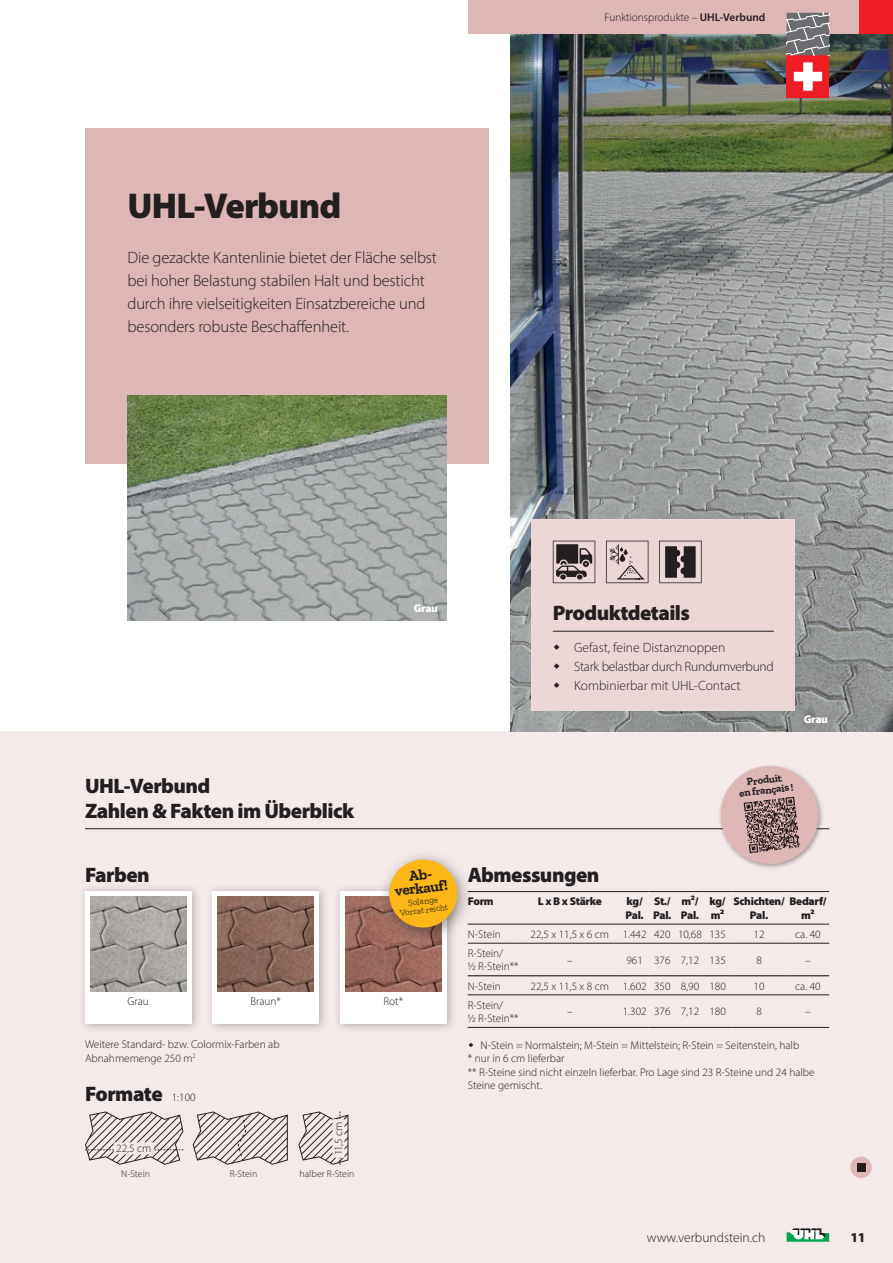
<style>
.page{position:relative;width:893px;height:1263px;background:#fff}
.page>*{position:absolute;margin:0;border:0;box-sizing:border-box;transform-origin:0 0}
.t1{font:900 36px "Myriad Pro";letter-spacing:-.025em;color:#231f20}
.t2{font:900 21px/25.2px "Myriad Pro";letter-spacing:-.025em;color:#231f20}
.t3{font:300 16.5px/23.1px "Myriad Pro";letter-spacing:-.01em;color:#231f20}
.t4{font:700 15px/13.5px "Zilla Slab";color:#231f20;text-align:center}
.t5{font:300 13.5px/18.9px "Myriad Pro";color:#231f20}
.t6{font:900 13.5px "Myriad Pro";color:#231f20}
.t7{font:300 11.25px/13.5px "Myriad Pro";color:#231f20}
.t8{font:900 11.25px/13.5px "Myriad Pro";letter-spacing:-.025em;color:#231f20}
.t9{font:900 11.25px "Myriad Pro";letter-spacing:-.025em;color:#fff}
.t10{font:700 10.65px/10.6px "Zilla Slab";color:#231f20;text-align:center}
.t11{font:300 9.75px "Myriad Pro";letter-spacing:.01em;color:#231f20}
.t12{font:300 9px/9px "Zilla Slab";color:#231f20;text-align:center}
.s1{font-weight:600}
.s2{font-weight:300;font-size:11.25px}
</style>
<div class="page">
<div style="left:0;top:731px;width:893px;height:532px;background:#f4eaea"></div>
<img style="left:510px;top:34px;width:383px;height:697px">
<svg style="left:192px;top:1111px;width:96px;height:54px"></svg>
<div style="left:78px;top:883px;width:124px;height:151px;background:#231f20;opacity:.3"></div>
<div style="left:85px;top:891px;width:106px;height:133px;background:#fff"></div>
<img style="left:90px;top:896px;width:96px;height:96px">
<div style="left:205px;top:883px;width:125px;height:151px;background:#231f20;opacity:.3"></div>
<div style="left:213px;top:891px;width:106px;height:133px;background:#fff"></div>
<img style="left:218px;top:896px;width:96px;height:96px">
<div style="left:333px;top:883px;width:125px;height:151px;background:#231f20;opacity:.3"></div>
<div style="left:340px;top:891px;width:106px;height:133px;background:#fff"></div>
<img style="left:345px;top:896px;width:96px;height:96px">
<hr style="left:85px;top:828px;width:744px;height:1px;background:#231f20">
<div style="left:85px;top:128px;width:404px;height:335px;background:#ddb6b6"></div>
<svg style="left:621px;top:943px;width:110px;height:1px"></svg>
<hr style="left:731px;top:943px;width:56px;height:1px;background:#231f20">
<hr style="left:787px;top:943px;width:42px;height:1px;background:#231f20">
<svg style="left:621px;top:924px;width:110px;height:1px"></svg>
<hr style="left:731px;top:924px;width:56px;height:1px;background:#231f20">
<hr style="left:787px;top:924px;width:42px;height:1px;background:#231f20">
<svg style="left:621px;top:994px;width:110px;height:1px"></svg>
<hr style="left:731px;top:994px;width:56px;height:1px;background:#231f20">
<hr style="left:787px;top:994px;width:42px;height:1px;background:#231f20">
<hr style="left:468px;top:924px;width:51px;height:1px;background:#231f20">
<hr style="left:519px;top:924px;width:102px;height:1px;background:#231f20">
<svg style="left:621px;top:1027px;width:110px;height:1px"></svg>
<hr style="left:731px;top:1027px;width:56px;height:1px;background:#231f20">
<hr style="left:787px;top:1027px;width:42px;height:1px;background:#231f20">
<hr style="left:468px;top:943px;width:51px;height:1px;background:#231f20">
<hr style="left:519px;top:943px;width:102px;height:1px;background:#231f20">
<hr style="left:468px;top:891px;width:51px;height:1px;background:#231f20">
<hr style="left:519px;top:891px;width:102px;height:1px;background:#231f20">
<svg style="left:621px;top:891px;width:110px;height:1px"></svg>
<hr style="left:731px;top:891px;width:56px;height:1px;background:#231f20">
<hr style="left:787px;top:891px;width:42px;height:1px;background:#231f20">
<hr style="left:468px;top:994px;width:51px;height:1px;background:#231f20">
<hr style="left:519px;top:994px;width:102px;height:1px;background:#231f20">
<hr style="left:468px;top:1027px;width:51px;height:1px;background:#231f20">
<hr style="left:519px;top:1027px;width:102px;height:1px;background:#231f20">
<hr style="left:468px;top:975px;width:51px;height:1px;background:#231f20">
<hr style="left:519px;top:975px;width:102px;height:1px;background:#231f20">
<svg style="left:621px;top:975px;width:110px;height:1px"></svg>
<hr style="left:731px;top:975px;width:56px;height:1px;background:#231f20">
<hr style="left:787px;top:975px;width:42px;height:1px;background:#231f20">
<svg style="left:85px;top:1111px;width:99px;height:54px"></svg>
<div style="left:114px;top:1142px;width:40px;height:12px;background:#f4eaea"></div>
<svg style="left:298px;top:1111px;width:51px;height:54px"></svg>
<div style="left:332px;top:1119px;width:12px;height:39px;background:#f4eaea"></div>
<div style="left:378px;top:849px;width:96px;height:95px;background:#231f20;opacity:.5"></div>
<svg style="left:387px;top:857px;width:72px;height:72px;background:#ebb543"></svg>
<div style="left:718px;top:763px;width:107px;height:107px;background:#231f20;opacity:.4"></div>
<svg style="left:718px;top:763px;width:103px;height:104px"></svg>
<div style="left:468px;top:0;width:425px;height:34px;background:#ddb6b6"></div>
<svg style="left:787px;top:1228px;width:42px;height:14px"></svg>
<div style="left:859px;top:0;width:34px;height:34px;background:#ee1d23"></div>
<div style="left:787px;top:55px;width:42px;height:43px;background:#ee1d23"></div>
<svg style="left:794px;top:62px;width:28px;height:29px"></svg>
<svg style="left:787px;top:13px;width:42px;height:43px;background:#858285"></svg>
<div style="left:850px;top:1157px;width:22px;height:21px;background:#ddb6b6;border-radius:50%"></div>
<div style="left:857px;top:1163px;width:8px;height:8px;background:#231f20"></div>
<img style="left:128px;top:395px;width:318px;height:226px">
<div style="left:531px;top:519px;width:264px;height:192px;background:#ecd7d7"></div>
<hr style="left:553px;top:631px;width:221px;height:1px;background:#231f20">
<svg style="left:553px;top:541px;width:42px;height:42px"></svg>
<svg style="left:606px;top:541px;width:42px;height:42px"></svg>
<svg style="left:659px;top:541px;width:43px;height:42px"></svg>
<h1 class="t1" style="left:128px;top:182px;width:215px">UHL-Verbund</h1>
<h3 class="t3" style="left:128px;top:245px;width:311px">Die gezackte Kantenlinie bietet der Fläche selbst bei hoher Belastung stabilen Halt und besticht durch ihre vielseitigkeiten Einsatzbereiche und besonders robuste Beschaffenheit.</h3>
<p class="t7" style="left:605px;top:11px;width:162px">Funktionsprodukte – <span class="s1">UHL-Verbund</span></p>
<p class="t9" style="left:414px;top:601px;width:26px">Grau</p>
<h2 class="t2" style="left:553px;top:600px;width:139px">Produktdetails</h2>
<p class="t5" style="left:574px;top:638px;width:201px">Gefast, feine Distanznoppen<br>Stark belastbar durch Rundumverbund<br>Kombinierbar mit UHL-Contact</p>
<p class="t9" style="left:804px;top:712px;width:26px">Grau</p>
<h2 class="t2" style="left:85px;top:772px;width:271px">UHL-Verbund<br>Zahlen &amp; Fakten im Überblick</h2>
<h2 class="t2" style="left:85px;top:861px;width:66px">Farben</h2>
<h3 class="t4" style="left:392px;top:871px;width:55px;rotate:-7deg">Ab&shy;verkauf!</h3>
<p class="t12" style="left:398px;top:899px;width:50px;rotate:-7deg">Solange<br>Vorrat reicht</p>
<p class="t7" style="left:250px;top:994px;width:32px">Braun*</p>
<p class="t7" style="left:384px;top:994px;width:21px">Rot*</p>
<p class="t7" style="left:127px;top:994px;width:23px">Grau</p>
<p class="t7" style="left:85px;top:1037px;width:196px">Weitere Standard- bzw. Colormix-Farben ab<br>Abnahmemenge 250 m<sup>2</sup></p>
<h2 class="t2" style="left:85px;top:1081px;width:112px">Formate <span class="s2">1:100</span></h2>
<p class="t7" style="left:116px;top:1141px;width:37px">22,5 cm</p>
<p class="t7" style="left:332px;top:1155px;width:35px;rotate:-90deg">11,5 cm</p>
<p class="t11" style="left:121px;top:1168px;width:30px">N-Stein</p>
<p class="t11" style="left:230px;top:1168px;width:29px">R-Stein</p>
<p class="t11" style="left:299px;top:1168px;width:56px">halber R-Stein</p>
<p class="t10" style="left:737px;top:778px;width:56px;rotate:-7deg">Produit<br>en français !</p>
<h2 class="t2" style="left:468px;top:861px;width:133px">Abmessungen</h2>
<p class="t8" style="left:468px;top:894px;width:27px">Form</p>
<p class="t8" style="left:538px;top:894px;width:66px">L x B x Stärke</p>
<p class="t8" style="left:625px;top:894px;width:20px">kg/<br>Pal.</p>
<p class="t8" style="left:653px;top:894px;width:20px">St./<br>Pal.</p>
<p class="t8" style="left:681px;top:894px;width:20px">m²/<br>Pal.</p>
<p class="t8" style="left:710px;top:894px;width:18px">kg/ m²</p>
<p class="t8" style="left:750px;top:894px;width:78px;text-indent:-17px">Schichten/ Bedarf/<br>Pal.</p>
<p class="t8" style="left:801px;top:908px;width:15px">m²</p>
<p class="t7" style="left:468px;top:927px;width:34px">N-Stein</p>
<p class="t7" style="left:531px;top:927px;width:197px">22,5 x 11,5 x 6 cm 1.442 420 10,68 135</p>
<p class="t7" style="left:754px;top:927px;width:12px">12</p>
<p class="t7" style="left:795px;top:927px;width:27px">ca. 40</p>
<p class="t7" style="left:468px;top:946px;width:52px">R-Stein/<br>½ R-Stein**</p>
<p class="t7" style="left:626px;top:953px;width:101px">961 376 7,12 135</p>
<p class="t7" style="left:756px;top:953px;width:7px">8</p>
<p class="t7" style="left:468px;top:979px;width:34px">N-Stein</p>
<p class="t7" style="left:531px;top:979px;width:197px">22,5 x 11,5 x 8 cm 1.602 350 8,90 180</p>
<p class="t7" style="left:754px;top:979px;width:12px">10</p>
<p class="t7" style="left:795px;top:979px;width:27px">ca. 40</p>
<p class="t7" style="left:468px;top:998px;width:52px">R-Stein/<br>½ R-Stein**</p>
<p class="t7" style="left:567px;top:1005px;width:7px">–</p>
<p class="t7" style="left:623px;top:1005px;width:105px">1.302 376 7,12 180</p>
<p class="t7" style="left:756px;top:1005px;width:7px">8</p>
<p class="t7" style="left:805px;top:1005px;width:7px">–</p>
<p class="t7" style="left:468px;top:1038px;width:348px;text-indent:13px">N-Stein = Normalstein; M-Stein = Mittelstein; R-Stein = Seitenstein, halb<br>* nur in 6 cm lieferbar<br>** R-Steine sind nicht einzeln lieferbar. Pro Lage sind 23 R-Steine und 24 halbe Steine gemischt.</p>
<p class="t5" style="left:647px;top:1228px;width:120px">www.verbundstein.ch</p>
<p class="t6" style="left:850px;top:1228px;width:17px">11</p>
</div>
